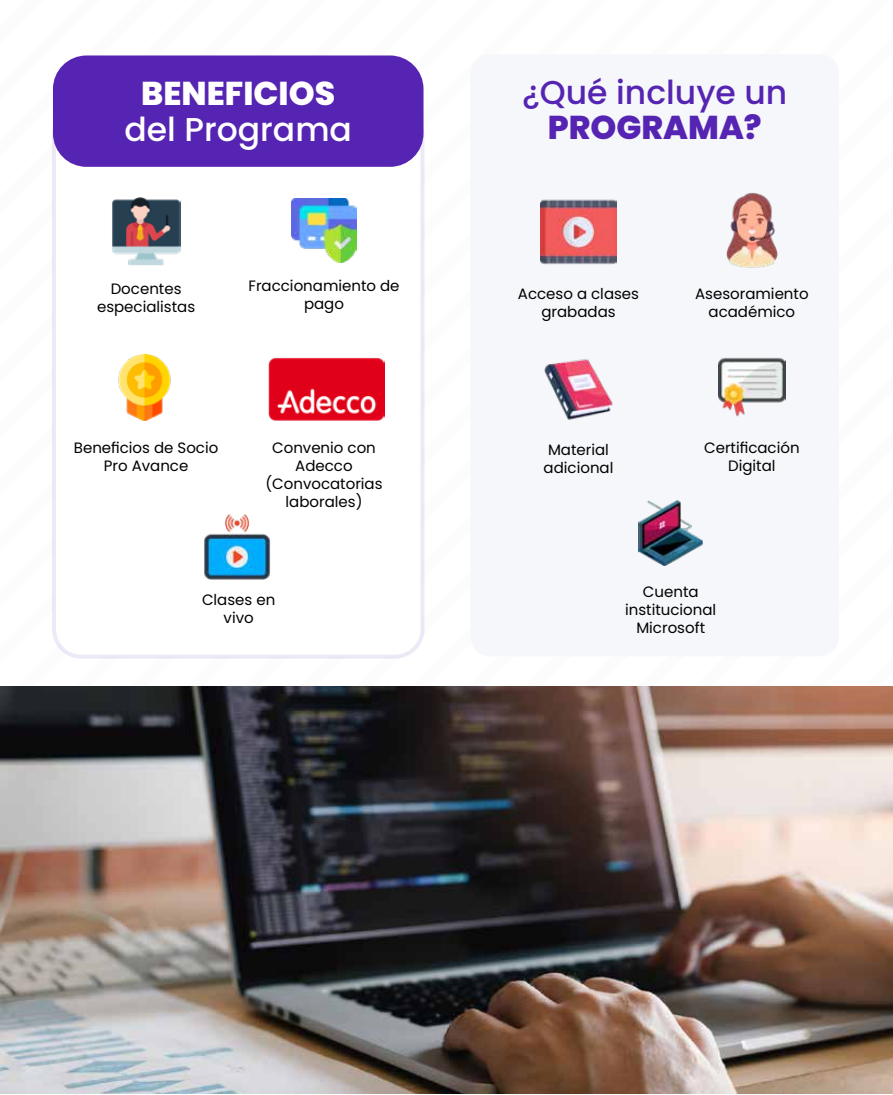
<style>
.page{position:relative;width:893px;height:1095px;background:#fff}
.page>*{position:absolute;margin:0;border:0;box-sizing:border-box;transform-origin:0 0}
.t1{font:500 33px "Poppins";color:#5624b2}
.t2{font:500 33px "Poppins";color:#fff}
.t3{font:800 33px "Poppins";color:#fff}
.t4{font:800 33px "Poppins";color:#5624b2}
.t5{font:15px/18px "Poppins";color:#000;text-align:center}
</style>
<div class="page">
<div style="left:52px;top:106px;width:373px;height:553px;border:4px solid #5624b2;border-radius:27px"></div>
<div style="left:470px;top:54px;width:369px;height:602px;background:#f5f7fa;border-radius:20px"></div>
<img style="left:544px;top:359px;width:69px;height:61px">
<img style="left:638px;top:500px;width:65px;height:66px">
<img style="left:726px;top:192px;width:52px;height:76px">
<img style="left:718px;top:357px;width:68px;height:60px">
<img style="left:541px;top:199px;width:75px;height:66px">
<img style="left:112px;top:197px;width:69px;height:69px">
<img style="left:118px;top:355px;width:53px;height:66px">
<img style="left:292px;top:198px;width:64px;height:65px">
<img style="left:204px;top:514px;width:66px;height:66px">
<img style="left:0;top:687px;width:893px;height:407px">
<div style="left:53px;top:55px;width:370px;height:112px;background:#5624b2;border-radius:33px"></div>
<img style="left:269px;top:358px;width:115px;height:63px">
<h1 class="t3" style="left:141px;top:74px;width:195px">BENEFICIOS</h1>
<h1 class="t2" style="left:125px;top:110px;width:229px">del Programa</h1>
<p class="t5" style="left:97px;top:280px;width:100px">Docentes especialistas</p>
<p class="t5" style="left:248px;top:277px;width:153px">Fraccionamiento de pago</p>
<p class="t5" style="left:74px;top:439px;width:146px">Beneficios de Socio<br>Pro Avance</p>
<p class="t5" style="left:265px;top:439px;width:119px">Convenio con<br>Adecco (Convocatorias laborales)</p>
<p class="t5" style="left:202px;top:591px;width:75px">Clases en vivo</p>
<h1 class="t1" style="left:522px;top:74px;width:267px">¿Qué incluye un</h1>
<h1 class="t4" style="left:548px;top:108px;width:216px">PROGRAMA?</h1>
<p class="t5" style="left:518px;top:285px;width:123px">Acceso a clases grabadas</p>
<p class="t5" style="left:544px;top:441px;width:71px;text-align:left">Material adicional</p>
<p class="t5" style="left:695px;top:285px;width:115px">Asesoramiento académico</p>
<p class="t5" style="left:704px;top:439px;width:97px">Certificación<br>Digital</p>
<p class="t5" style="left:625px;top:583px;width:93px">Cuenta institucional<br>Microsoft</p>
</div>
